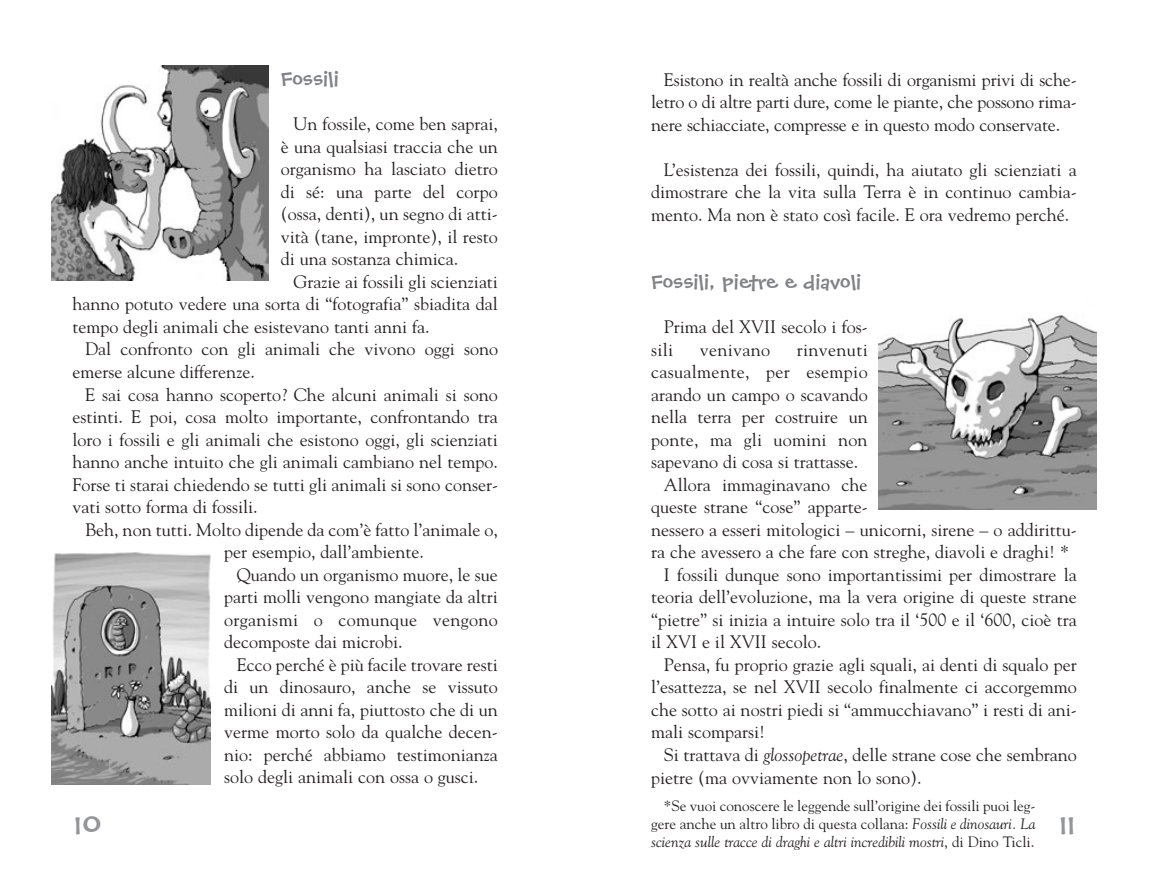
<style>
.page{position:relative;width:1149px;height:872px;background:#fff}
.page>*{position:absolute;margin:0;border:0;box-sizing:border-box;transform-origin:0 0}
.t1{font:25.5px "FM Black Cherry Moon BT Alt";color:#939598}
.t2{font:19.5px "FM Black Cherry Moon BT Alt";color:#808285}
.t3{font:18px/22.5px "Goudy";color:#231f20;text-align:justify}
.t4{font:18px "Goudy";letter-spacing:.02em;color:#231f20}
.t5{font:15px/18px "Goudy";color:#231f20;text-align:justify}
.s1{font-style:italic}
</style>
<div class="page">
<img style="left:51px;top:552px;width:159px;height:232px">
<img style="left:51px;top:66px;width:217px;height:215px">
<img style="left:878px;top:315px;width:218px;height:195px">
<p class="t2" style="left:281px;top:67px;width:59px">Fossili</p>
<p class="t3" style="left:281px;top:112px;width:218px;text-indent:13px">Un fossile, come ben saprai, è una qualsiasi traccia che un organismo ha lasciato dietro di sé: una parte del corpo (ossa, denti), un segno di atti&shy;vità (tane, impronte), il resto di una sostanza chimica.</p>
<p class="t3" style="left:72px;top:270px;width:427px;text-indent:221px">Grazie ai fossili gli scienziati hanno potuto vedere una sorta di “fotografia” sbiadita dal tempo degli animali che esistevano tanti anni fa.</p>
<p class="t3" style="left:72px;top:337px;width:427px;text-indent:13px">Dal confronto con gli animali che vivono oggi sono emerse alcune differenze.</p>
<p class="t3" style="left:72px;top:382px;width:427px;text-indent:13px">E sai cosa hanno scoperto? Che alcuni animali si sono estinti. E poi, cosa molto importante, confrontando tra loro i fossili e gli animali che esistono oggi, gli scienziati hanno anche intuito che gli animali cambiano nel tempo.<br>Forse ti starai chiedendo se tutti gli animali si sono conser&shy;vati sotto forma di fossili.</p>
<p class="t3" style="left:224px;top:517px;width:275px;text-indent:-139px">Beh, non tutti. Molto dipende da com’è fatto l’animale o, per esempio, dall’ambiente.</p>
<p class="t3" style="left:224px;top:562px;width:275px;text-indent:13px">Quando un organismo muore, le sue parti molli vengono mangiate da altri organismi o comunque vengono decomposte dai microbi.</p>
<p class="t3" style="left:224px;top:652px;width:275px;text-indent:13px">Ecco perché è più facile trovare resti di un dinosauro, anche se vissuto milioni di anni fa, piuttosto che di un verme morto solo da qualche decen&shy;nio: perché abbiamo testimonianza solo degli animali con ossa o gusci.</p>
<p class="t3" style="left:651px;top:68px;width:427px;text-indent:13px">Esistono in realtà anche fossili di organismi privi di sche&shy;letro o di altre parti dure, come le piante, che possono rima&shy;nere schiacciate, compresse e in questo modo conservate.</p>
<p class="t3" style="left:651px;top:158px;width:427px;text-indent:13px">L’esistenza dei fossili, quindi, ha aiutato gli scienziati a dimostrare che la vita sulla Terra è in continuo cambia&shy;mento. Ma non è stato così facile. E ora vedremo perché.</p>
<p class="t2" style="left:651px;top:270px;width:211px">Fossili, pietre e diavoli</p>
<p class="t3" style="left:651px;top:315px;width:218px;text-indent:13px">Prima del XVII secolo i fos&shy;sili</p>
<p class="t4" style="left:699px;top:338px;width:72px">venivano</p>
<p class="t4" style="left:796px;top:338px;width:72px">rinvenuti</p>
<p class="t4" style="left:651px;top:361px;width:218px">casualmente, per esempio</p>
<p class="t3" style="left:651px;top:383px;width:218px">arando un campo o scavando</p>
<p class="t3" style="left:651px;top:405px;width:218px">nella terra per costruire un</p>
<p class="t3" style="left:651px;top:428px;width:218px">ponte, ma gli uomini non</p>
<p class="t3" style="left:651px;top:450px;width:209px">sapevano di cosa si trattasse.</p>
<p class="t3" style="left:663px;top:473px;width:205px">Allora immaginavano che</p>
<p class="t3" style="left:651px;top:495px;width:218px">queste strane “cose” apparte-</p>
<p class="t3" style="left:651px;top:518px;width:427px">nessero a esseri mitologici – unicorni, sirene – o addirittu-</p>
<p class="t3" style="left:651px;top:540px;width:419px">ra che avessero a che fare con streghe, diavoli e draghi! *</p>
<p class="t3" style="left:663px;top:563px;width:414px">I fossili dunque sono importantissimi per dimostrare la</p>
<p class="t3" style="left:651px;top:585px;width:427px">teoria dell’evoluzione, ma la vera origine di queste strane</p>
<p class="t3" style="left:651px;top:608px;width:427px">“pietre” si inizia a intuire solo tra il ‘500 e il ‘600, cioè tra</p>
<p class="t3" style="left:651px;top:630px;width:172px">il XVI e il XVII secolo.</p>
<p class="t3" style="left:663px;top:653px;width:414px">Pensa, fu proprio grazie agli squali, ai denti di squalo per</p>
<p class="t3" style="left:651px;top:675px;width:427px">l’esattezza, se nel XVII secolo finalmente ci accorgemmo</p>
<p class="t3" style="left:651px;top:698px;width:427px">che sotto ai nostri piedi si “ammucchiavano” i resti di ani-</p>
<p class="t3" style="left:651px;top:720px;width:115px">mali scomparsi!</p>
<p class="t3" style="left:663px;top:743px;width:414px">Si trattava di <span class="s1">glossopetrae</span>, delle strane cose che sembrano</p>
<p class="t3" style="left:651px;top:765px;width:272px">pietre (ma ovviamente non lo sono).</p>
<p class="t5" style="left:651px;top:796px;width:386px;text-indent:13px">*Se vuoi conoscere le leggende sull’origine dei fossili puoi leg&shy;gere anche un altro libro di questa collana: <span class="s1">Fossili e dinosauri. La scienza sulle tracce di draghi e altri incredibili mostri</span>, di Dino Ticli.</p>
<h1 class="t1" style="left:74px;top:808px;width:29px">10</h1>
<h1 class="t1" style="left:1058px;top:808px;width:18px">11</h1>
</div>
